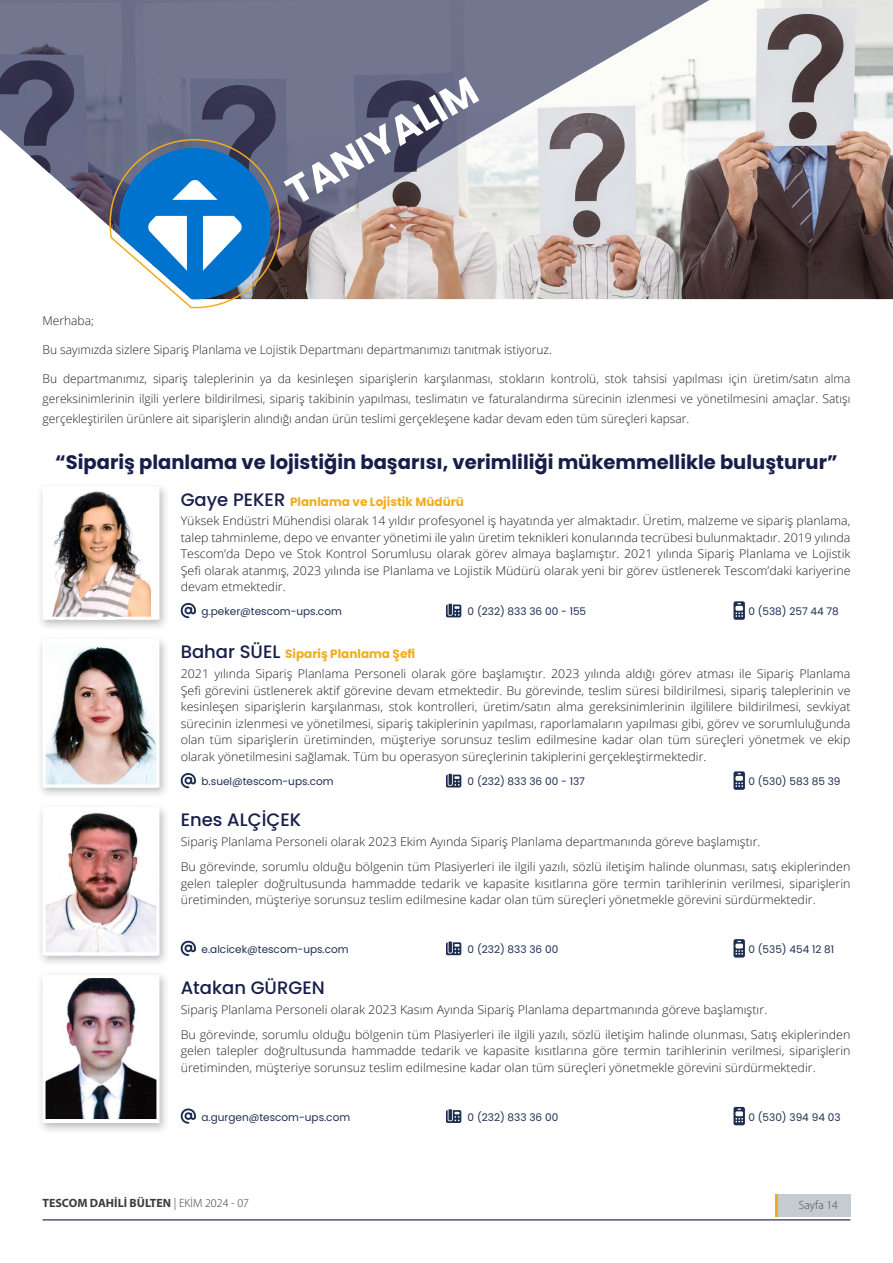
<style>
.page{position:relative;width:893px;height:1263px;background:#fff}
.page>*{position:absolute;margin:0;border:0;box-sizing:border-box;transform-origin:0 0}
.t1{font:700 39px "Poppins";color:#fff}
.t2{font:700 19.5px "Poppins";color:#181e4a}
.t3{font:500 18px "Poppins";color:#181e4a}
.Body_Text{font:300 12px/16.5px "Open Sans";color:#231f20;text-align:justify;scale:1.04 1}
.Body_Text-2{font:300 12px/20.2px "Open Sans";color:#231f20;text-align:justify}
.t4{font:700 12px "Poppins";color:#f1ac1d}
.t5{font:700 12px "Myriad Pro";color:#3d3c3e}
.t6{font:300 12px "Myriad Pro";color:#4b4c4d}
.t7{font:10.5px "Poppins";color:#1f2e52}
.s1{font-weight:500;font-size:18px;color:#181e4a}
.s2{font-weight:300}
</style>
<div class="page">
<div style="left:778px;top:1194px;width:72px;height:23px;background:#c6cbd1"></div>
<hr style="left:775px;top:1194px;width:3px;height:23px;background:#f1ac1d">
<hr style="left:43px;top:1219px;width:807px;height:1px;background:#181e4a">
<img style="left:829px;top:0;width:64px;height:299px">
<svg style="left:0;top:0;width:829px;height:299px"></svg>
<svg style="left:108px;top:130px;width:179px;height:179px"></svg>
<svg style="left:446px;top:604px;width:15px;height:13px"></svg>
<svg style="left:733px;top:601px;width:12px;height:19px"></svg>
<svg style="left:181px;top:603px;width:15px;height:15px"></svg>
<div style="left:36px;top:482px;width:134px;height:150px;background:#231f20;opacity:.3"></div>
<div style="left:44px;top:488px;width:114px;height:130px;background:#fff"></div>
<img style="left:52px;top:491px;width:99px;height:125px">
<svg style="left:446px;top:774px;width:15px;height:13px"></svg>
<svg style="left:446px;top:941px;width:15px;height:14px"></svg>
<svg style="left:446px;top:1109px;width:15px;height:14px"></svg>
<svg style="left:733px;top:771px;width:12px;height:19px"></svg>
<svg style="left:733px;top:939px;width:12px;height:18px"></svg>
<svg style="left:733px;top:1107px;width:12px;height:18px"></svg>
<svg style="left:181px;top:773px;width:15px;height:15px"></svg>
<svg style="left:181px;top:941px;width:15px;height:15px"></svg>
<svg style="left:181px;top:1108px;width:15px;height:16px"></svg>
<div style="left:36px;top:635px;width:134px;height:164px;background:#231f20;opacity:.3"></div>
<img style="left:47px;top:643px;width:108px;height:140px">
<div style="left:43px;top:639px;width:116px;height:148px;border:3px solid #fff"></div>
<div style="left:36px;top:803px;width:134px;height:164px;background:#231f20;opacity:.3"></div>
<img style="left:47px;top:811px;width:108px;height:140px">
<div style="left:36px;top:970px;width:134px;height:165px;background:#231f20;opacity:.3"></div>
<img style="left:47px;top:979px;width:108px;height:140px">
<h2 class="t1" style="left:278px;top:175px;width:215px;rotate:-30deg">TANIYALIM</h2>
<p class="Body_Text-2" style="left:43px;top:310px;width:53px">Merhaba;</p>
<p class="Body_Text-2" style="left:43px;top:339px;width:511px">Bu sayımızda sizlere Sipariş Planlama ve Lojistik Departmanı departmanımızı tanıtmak istiyoruz.</p>
<p class="Body_Text-2" style="left:43px;top:368px;width:809px">Bu departmanımız, sipariş taleplerinin ya da kesinleşen siparişlerin karşılanması, stokların kontrolü, stok tahsisi yapılması için üretim/satın alma gereksinimlerinin ilgili yerlere bildirilmesi, sipariş takibinin yapılması, teslimatın ve faturalandırma sürecinin izlenmesi ve yönetilmesini amaçlar. Satışı gerçekleştirilen ürünlere ait siparişlerin alındığı andan ürün teslimi gerçekleşene kadar devam eden tüm süreçleri kapsar.</p>
<h2 class="t2" style="left:55px;top:451px;width:784px">“Sipariş planlama ve lojistiğin başarısı, verimliliği mükemmellikle buluşturur”</h2>
<h2 class="t4" style="left:181px;top:494px;width:285px"><span class="s1">Gaye PEKER</span> Planlama ve Lojistik Müdürü</h2>
<p class="Body_Text" style="left:181px;top:512px;width:646px">Yüksek Endüstri Mühendisi olarak 14 yıldır profesyonel iş hayatında yer almaktadır. Üretim, malzeme ve sipariş planlama, talep tahminleme, depo ve envanter yönetimi ile yalın üretim teknikleri konularında tecrübesi bulunmaktadır. 2019 yılında Tescom’da Depo ve Stok Kontrol Sorumlusu olarak görev almaya başlamıştır. 2021 yılında Sipariş Planlama ve Lojistik Şefi olarak atanmış, 2023 yılında ise Planlama ve Lojistik Müdürü olarak yeni bir görev üstlenerek Tescom’daki kariyerine devam etmektedir.</p>
<h2 class="t7" style="left:202px;top:605px;width:142px">g.peker@tescom-ups.com</h2>
<h2 class="t7" style="left:468px;top:605px;width:120px">0 (232) 833 36 00 - 155</h2>
<h2 class="t7" style="left:748px;top:605px;width:92px">0 (538) 257 44 78</h2>
<h2 class="t4" style="left:181px;top:647px;width:236px"><span class="s1">Bahar SÜEL</span> Sipariş Planlama Şefi</h2>
<p class="Body_Text" style="left:181px;top:665px;width:646px">2021 yılında Sipariş Planlama Personeli olarak göre başlamıştır. 2023 yılında aldığı görev atması ile Sipariş Planlama Şefi görevini üstlenerek aktif görevine devam etmektedir. Bu görevinde, teslim süresi bildirilmesi, sipariş taleplerinin ve kesinleşen siparişlerin karşılanması, stok kontrolleri, üretim/satın alma gereksinimlerinin ilgililere bildirilmesi, sevkiyat sürecinin izlenmesi ve yönetilmesi, sipariş takiplerinin yapılması, raporlamaların yapılması gibi, görev ve sorumluluğunda olan tüm siparişlerin üretiminden, müşteriye sorunsuz teslim edilmesine kadar olan tüm süreçleri yönetmek ve ekip olarak yönetilmesini sağlamak. Tüm bu operasyon süreçlerinin takiplerini gerçekleştirmektedir.</p>
<h2 class="t7" style="left:202px;top:775px;width:134px">b.suel@tescom-ups.com</h2>
<h2 class="t3" style="left:181px;top:809px;width:122px">Enes ALÇİÇEK</h2>
<h2 class="t7" style="left:468px;top:775px;width:119px">0 (232) 833 36 00 - 137</h2>
<h2 class="t7" style="left:748px;top:775px;width:94px">0 (530) 583 85 39</h2>
<p class="Body_Text" style="left:181px;top:833px;width:559px">Sipariş Planlama Personeli olarak 2023 Ekim Ayında Sipariş Planlama departmanında göreve başlamıştır.</p>
<p class="Body_Text" style="left:181px;top:858px;width:645px">Bu görevinde, sorumlu olduğu bölgenin tüm Plasiyerleri ile ilgili yazılı, sözlü iletişim halinde olunması, satış ekiplerinden gelen talepler doğrultusunda hammadde tedarik ve kapasite kısıtlarına göre termin tarihlerinin verilmesi, siparişlerin üretiminden, müşteriye sorunsuz teslim edilmesine kadar olan tüm süreçleri yönetmekle görevini sürdürmektedir.</p>
<h2 class="t7" style="left:202px;top:943px;width:149px">e.alcicek@tescom-ups.com</h2>
<h2 class="t3" style="left:181px;top:977px;width:146px">Atakan GÜRGEN</h2>
<h2 class="t7" style="left:468px;top:943px;width:92px">0 (232) 833 36 00</h2>
<h2 class="t7" style="left:748px;top:943px;width:87px">0 (535) 454 12 81</h2>
<p class="Body_Text" style="left:181px;top:1001px;width:565px">Sipariş Planlama Personeli olarak 2023 Kasım Ayında Sipariş Planlama departmanında göreve başlamıştır.</p>
<p class="Body_Text" style="left:181px;top:1026px;width:645px">Bu görevinde, sorumlu olduğu bölgenin tüm Plasiyerleri ile ilgili yazılı, sözlü iletişim halinde olunması, Satış ekiplerinden gelen talepler doğrultusunda hammadde tedarik ve kapasite kısıtlarına göre termin tarihlerinin verilmesi, siparişlerin üretiminden, müşteriye sorunsuz teslim edilmesine kadar olan tüm süreçleri yönetmekle görevini sürdürmektedir.</p>
<h2 class="t7" style="left:202px;top:1111px;width:150px">a.gurgen@tescom-ups.com</h2>
<h2 class="t7" style="left:468px;top:1111px;width:92px">0 (232) 833 36 00</h2>
<h2 class="t7" style="left:748px;top:1111px;width:94px">0 (530) 394 94 03</h2>
<p class="t5" style="left:43px;top:1195px;width:208px">TESCOM DAHİLİ BÜLTEN <span class="s2">| EKİM 2024 - 07</span></p>
<p class="t6" style="left:799px;top:1197px;width:41px">Sayfa 14</p>
</div>
